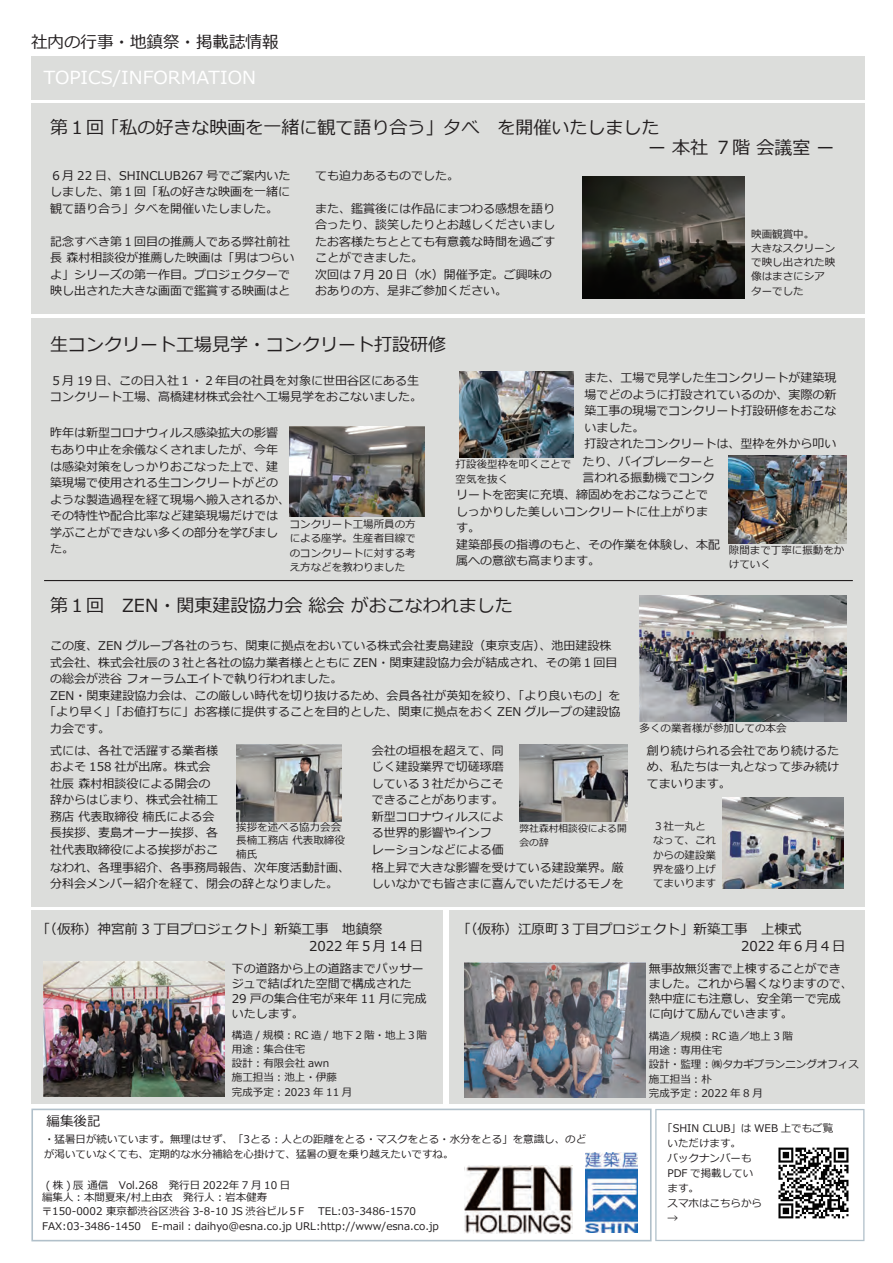
<style>
.page{position:relative;width:893px;height:1263px;background:#fff}
.page>*{position:absolute;margin:0;border:0;box-sizing:border-box;transform-origin:0 0}
.t1{font:18px/19.8px "Meiryo";color:#231f20}
.t2{font:18px "Meiryo";color:#fff;scale:1.05 1}
.t3{font:16.5px "Meiryo";color:#231f20}
.t4{font:13.5px "Meiryo";color:#231f20}
.t5{font:12px/16.5px "Meiryo";color:#231f20}
.t6{font:10.5px/14.2px "Meiryo";color:#231f20}
.t7{font:9.75px/14.2px "Meiryo";color:#231f20}
</style>
<div class="page">
<div style="left:31px;top:56px;width:833px;height:44px;background:#dcdddb"></div>
<svg style="left:31px;top:1108px;width:621px;height:133px"></svg>
<img style="left:465px;top:1166px;width:107px;height:67px">
<img style="left:585px;top:1152px;width:53px;height:81px">
<svg style="left:655px;top:1109px;width:209px;height:132px"></svg>
<img style="left:770px;top:1139px;width:87px;height:87px">
<div style="left:31px;top:318px;width:833px;height:588px;background:#dcdddb"></div>
<div style="left:31px;top:911px;width:412px;height:193px;background:#dcdddb"></div>
<div style="left:449px;top:911px;width:416px;height:193px;background:#dcdddb"></div>
<img style="left:290px;top:427px;width:134px;height:90px">
<img style="left:459px;top:371px;width:114px;height:86px">
<hr style="left:44px;top:580px;width:809px;height:1px;background:#231f20">
<img style="left:729px;top:455px;width:118px;height:89px">
<img style="left:640px;top:596px;width:207px;height:125px">
<img style="left:519px;top:744px;width:109px;height:78px">
<img style="left:236px;top:744px;width:106px;height:77px">
<div style="left:31px;top:104px;width:833px;height:210px;background:#dcdddb"></div>
<img style="left:583px;top:177px;width:162px;height:121px">
<img style="left:722px;top:798px;width:122px;height:91px">
<img style="left:43px;top:962px;width:182px;height:134px">
<img style="left:464px;top:963px;width:181px;height:134px">
<h2 class="t3" style="left:31px;top:31px;width:249px">社内の行事・地鎮祭・掲載誌情報</h2>
<h1 class="t2" style="left:44px;top:65px;width:204px">TOPICS/INFORMATION</h1>
<h1 class="t1" style="left:648px;top:119px;width:188px;text-indent:-598px">第１回 「私の好きな映画を一緒に観て語り合う」夕べ　を開催いたしました<br>ー 本社 ７階 会議室 ー</h1>
<p class="t5" style="left:50px;top:168px;width:242px;text-align:justify">６月 22 日、SHINCLUB267 号でご案内いたしました、第１回「私の好きな映画を一緒に観て語り合う」夕べを開催いたしました。</p>
<p class="t5" style="left:50px;top:234px;width:246px">記念すべき第１回目の推薦人である弊社前社長 森村相談役が推薦した映画は「男はつらいよ」シリーズの第一作目。プロジェクターで映し出された大きな画面で鑑賞する映画はと</p>
<p class="t5" style="left:315px;top:168px;width:145px">ても迫力あるものでした。</p>
<p class="t5" style="left:315px;top:201px;width:241px">また、鑑賞後には作品にまつわる感想を語り合ったり、談笑したりとお越しくださいましたお客様たちととても有意義な時間を過ごすことができました。<br>次回は７月 20 日（水）開催予定。ご興味のおありの方、是非ご参加ください。</p>
<p class="t6" style="left:751px;top:227px;width:85px">映画観賞中。<br>大きなスクリーンで映し出された映像はまさにシアターでした</p>
<h1 class="t1" style="left:50px;top:335px;width:397px">生コンクリート工場見学・コンクリート打設研修</h1>
<p class="t5" style="left:50px;top:373px;width:373px">５月 19 日、この日入社１・２年目の社員を対象に世田谷区にある生コンクリート工場、高橋建材株式会社へ工場見学をおこないました。</p>
<p class="t5" style="left:50px;top:425px;width:241px">昨年は新型コロナウィルス感染拡大の影響もあり中止を余儀なくされましたが、今年は感染対策をしっかりおこなった上で、建築現場で使用される生コンクリートがどのような製造過程を経て現場へ搬入されるか、その特性や配合比率など建築現場だけでは学ぶことができない多くの部分を学びました。</p>
<p class="t6" style="left:290px;top:518px;width:127px;text-align:justify">コンクリート工場所員の方による座学。生産者目線でのコンクリートに対する考え方などを教わりました</p>
<p class="t5" style="left:583px;top:370px;width:255px">また、工場で見学した生コンクリートが建築現場でどのように打設されているのか、実際の新築工事の現場でコンクリート打設研修をおこないました。<br>打設されたコンクリートは、型枠を外から叩いたり、バイブレーターと<br>言われる振動機でコンク</p>
<p class="t6" style="left:456px;top:458px;width:117px">打設後型枠を叩くことで空気を抜く</p>
<p class="t5" style="left:456px;top:487px;width:265px">リートを密実に充填、締固めをおこなうことでしっかりした美しいコンクリートに仕上がります。<br>建築部長の指導のもと、その作業を体験し、本配属への意欲も高まります。</p>
<p class="t6" style="left:729px;top:544px;width:117px">隙間まで丁寧に振動をかけていく</p>
<h1 class="t1" style="left:50px;top:596px;width:464px">第１回　ZEN・関東建設協力会 総会 がおこなわれました</h1>
<p class="t5" style="left:50px;top:638px;width:563px">この度、ZEN グループ各社のうち、関東に拠点をおいている株式会社麦島建設（東京支店）、池田建設株</p>
<p class="t5" style="left:50px;top:655px;width:569px">式会社、株式会社辰の３社と各社の協力業者様とともに ZEN・関東建設協力会が結成され、その第１回目</p>
<p class="t5" style="left:50px;top:671px;width:294px">の総会が渋谷 フォーラムエイトで執り行われました。</p>
<p class="t5" style="left:50px;top:688px;width:572px">ZEN・関東建設協力会は、この厳しい時代を切り抜けるため、会員各社が英知を絞り、「より良いもの」を</p>
<p class="t5" style="left:44px;top:704px;width:578px">「より早く」「お値打ちに」お客様に提供することを目的とした、関東に拠点をおく ZEN グループの建設協</p>
<p class="t5" style="left:50px;top:721px;width:61px">力会です。</p>
<p class="t5" style="left:50px;top:743px;width:169px">式には、各社で活躍する業者様およそ 158 社が出席。株式会社辰 森村相談役による開会の辞からはじまり、株式会社楠工務店 代表取締役 楠氏による会長挨拶、麦島オーナー挨拶、各社代表取締役による挨拶がおこ</p>
<p class="t5" style="left:50px;top:860px;width:301px">なわれ、各理事紹介、各事務局報告、次年度活動計画、分科会メンバー紹介を経て、閉会の辞となりました。</p>
<p class="t6" style="left:640px;top:721px;width:149px">多くの業者様が参加しての本会</p>
<p class="t5" style="left:647px;top:743px;width:193px;text-align:justify">創り続けられる会社であり続けるため、私たちは一丸となって歩み続けてまいります。</p>
<p class="t5" style="left:372px;top:743px;width:133px">会社の垣根を超えて、同じく建設業界で切磋琢磨している３社だからこそできることがあります。新型コロナウィルスによる世界的影響やインフレーションなどによる価</p>
<p class="t5" style="left:372px;top:860px;width:253px">格上昇で大きな影響を受けている建設業界。厳しいなかでも皆さまに喜んでいただけるモノを</p>
<p class="t6" style="left:236px;top:821px;width:110px;line-height:13.5px">挨拶を述べる協力会会長楠工務店 代表取締役楠氏</p>
<p class="t7" style="left:519px;top:821px;width:109px">弊社森村相談役による開会の辞</p>
<p class="t6" style="left:653px;top:820px;width:64px">３社一丸となって、これからの建設業界を盛り上げてまいります</p>
<p class="t4" style="left:37px;top:920px;width:347px">「（仮称）神宮前 3 丁目プロジェクト」新築工事　地鎮祭</p>
<p class="t4" style="left:457px;top:920px;width:346px">「（仮称）江原町３丁目プロジェクト」新築工事　上棟式</p>
<p class="t4" style="left:309px;top:937px;width:116px">2022 年５月 14 日</p>
<p class="t4" style="left:741px;top:937px;width:106px">2022 年６月４日</p>
<p class="t5" style="left:232px;top:961px;width:196px;line-height:15px">下の道路から上の道路までパッサージュで結ばれた空間で構成された<br>29 戸の集合住宅が来年 11 月に完成いたします。</p>
<p class="t5" style="left:649px;top:962px;width:206px;line-height:15px">無事故無災害で上棟することができました。これから暑くなりますので、熱中症にも注意し、安全第一で完成に向けて励んでいきます。</p>
<p class="t6" style="left:232px;top:1028px;width:197px">構造 / 規模︓RC 造 / 地下２階・地上３階用途︓集合住宅<br>設計︓有限会社 awn<br>施工担当︓池上・伊藤<br>完成予定︓2023 年 11 月</p>
<p class="t6" style="left:649px;top:1029px;width:212px">構造／規模︓RC 造／地上 3 階<br>用途︓専用住宅<br>設計・監理︓㈱タカギプランニングオフィス施工担当︓朴<br>完成予定︓2022 年 8 月</p>
<p class="t4" style="left:47px;top:1112px;width:55px">編集後記</p>
<p class="t6" style="left:44px;top:1132px;width:544px;line-height:15px">・猛暑日が続いています。無理はせず、「3とる︓人との距離をとる・マスクをとる・水分をとる」を意識し、のどが渇いていなくても、定期的な水分補給を心掛けて、猛暑の夏を乗り越えたいですね。</p>
<p class="t6" style="left:46px;top:1179px;width:257px">( 株 ) 辰 通信　Vol.268　発行日 2022年 7 月 10 日　</p>
<p class="t6" style="left:42px;top:1204px;width:399px;line-height:15.1px">〒150-0002 東京都渋谷区渋谷 3-8-10 JS 渋谷ビル５F 　TEL:03-3486-1570　<br>FAX:03-3486-1450　E-mail︓daihyo@esna.co.jp URL:http://www/esna.co.jp</p>
<p class="t6" style="left:42px;top:1191px;width:227px">編集人︓本間夏来/村上由衣　発行人︓岩本健寿</p>
<p class="t6" style="left:667px;top:1121px;width:167px;line-height:15px;text-indent:-5px">「SHIN CLUB」は WEB 上でもご覧いただけます。<br>バックナンバーも<br>PDF で掲載してい<br>ます。<br>スマホはこちらから　<br>→</p>
</div>
